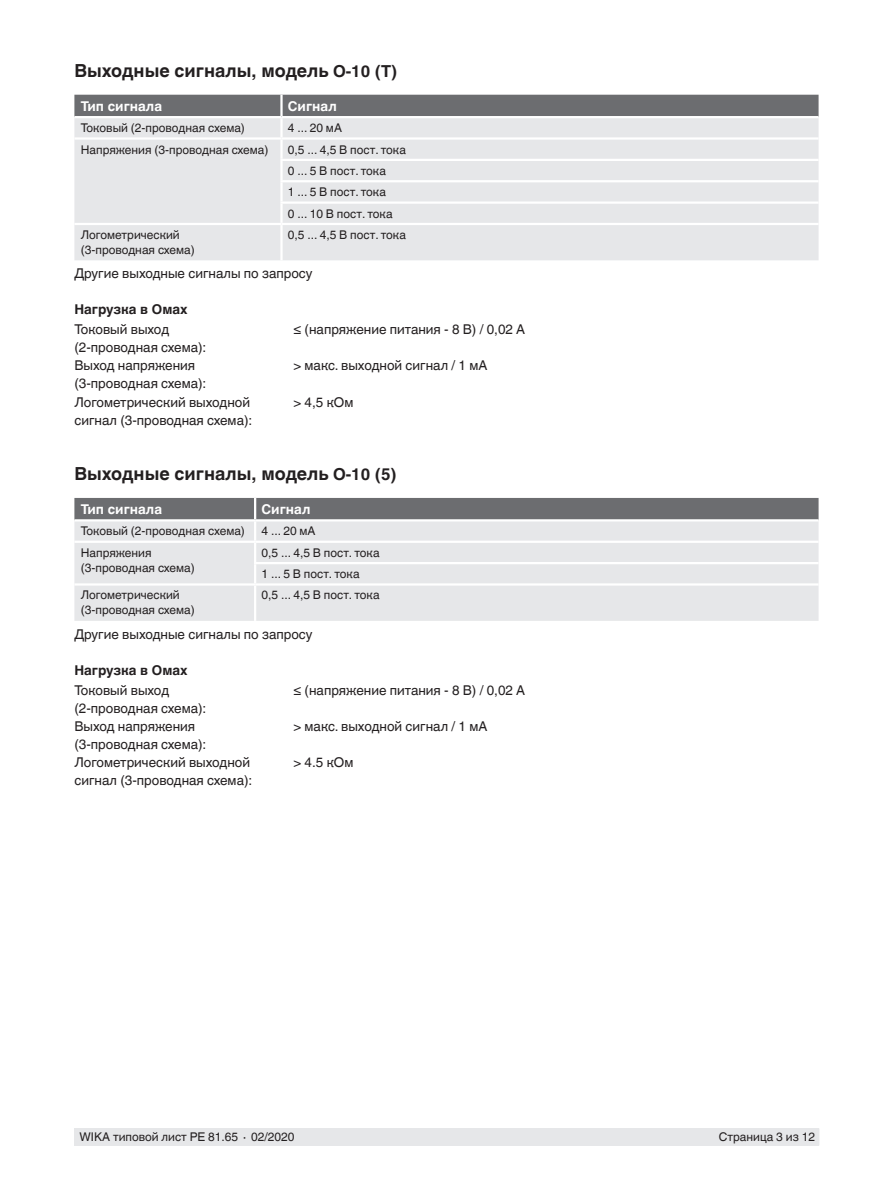
<style>
.page{position:relative;width:893px;height:1188px;background:#fff}
.page>*{position:absolute;margin:0;border:0;box-sizing:border-box;transform-origin:0 0}
.t1{font:700 18px "Helvetica World";color:#231f20}
.t2{font:13.5px/18px "Helvetica World";color:#231f20}
.t3{font:700 13.5px "Helvetica World";color:#fff}
.t4{font:700 13.5px "Helvetica World";color:#231f20}
.t5{font:12px/21.3px "Helvetica World";color:#231f20}
.s1{font-size:16.5px}
</style>
<div class="page">
<div style="left:75px;top:1128px;width:744px;height:17px;background:#e6e7e9"></div>
<div style="left:74px;top:95px;width:745px;height:21px;background:#6c6d70"></div>
<div style="left:74px;top:118px;width:745px;height:142px;background:#e6e7e9"></div>
<hr style="left:280px;top:95px;width:3px;height:21px;background:#fff">
<hr style="left:280px;top:118px;width:3px;height:19px;background:#fff">
<hr style="left:74px;top:137px;width:207px;height:3px;background:#fff">
<hr style="left:281px;top:137px;width:538px;height:3px;background:#fff">
<hr style="left:280px;top:140px;width:3px;height:19px;background:#fff">
<hr style="left:280px;top:159px;width:539px;height:2px;background:#fff">
<hr style="left:280px;top:161px;width:3px;height:19px;background:#fff">
<hr style="left:280px;top:180px;width:539px;height:2px;background:#fff">
<hr style="left:280px;top:182px;width:3px;height:19px;background:#fff">
<hr style="left:280px;top:201px;width:539px;height:3px;background:#fff">
<hr style="left:280px;top:204px;width:3px;height:19px;background:#fff">
<hr style="left:74px;top:223px;width:207px;height:2px;background:#fff">
<hr style="left:281px;top:223px;width:538px;height:2px;background:#fff">
<hr style="left:280px;top:225px;width:3px;height:35px;background:#fff">
<div style="left:74px;top:586px;width:745px;height:35px;background:#e6e7e9"></div>
<svg style="left:74px;top:498px;width:745px;height:85px;background:#c9cacc"></svg>
<hr style="left:254px;top:586px;width:2px;height:35px;background:#fff">
<h1 class="t1" style="left:74px;top:60px;width:324px">Выходные сигналы, модель <span class="s1">O-10 (T)</span></h1>
<p class="t3" style="left:81px;top:98px;width:83px">Тип сигнала</p>
<p class="t3" style="left:288px;top:98px;width:50px">Сигнал</p>
<p class="t5" style="left:81px;top:117px;width:166px">Токовый (2-проводная схема)</p>
<p class="t5" style="left:288px;top:117px;width:56px">4 ... 20 мА</p>
<p class="t5" style="left:81px;top:139px;width:189px">Напряжения (3-проводная схема)</p>
<p class="t5" style="left:288px;top:139px;width:120px">0,5 ... 4,5 В пост. тока<br>0 ... 5 В пост. тока<br>1 ... 5 В пост. тока<br>0 ... 10 В пост. тока</p>
<p class="t5" style="left:81px;top:227px;width:115px;line-height:15px">Логометрический (3-проводная схема)</p>
<p class="t5" style="left:288px;top:224px;width:120px">0,5 ... 4,5 В пост. тока</p>
<p class="t2" style="left:74px;top:265px;width:240px">Другие выходные сигналы по запросу</p>
<p class="t4" style="left:74px;top:302px;width:115px">Нагрузка в Омах</p>
<p class="t2" style="left:74px;top:321px;width:133px">Токовый выход (2-проводная схема):</p>
<p class="t2" style="left:293px;top:321px;width:233px">≤ (напряжение питания - 8 В) / 0,02 A</p>
<p class="t2" style="left:74px;top:357px;width:133px">Выход напряжения (3-проводная схема):</p>
<p class="t2" style="left:293px;top:357px;width:196px">&gt; макс. выходной сигнал / 1 мА</p>
<p class="t2" style="left:74px;top:393px;width:179px">Логометрический выходной сигнал (3-проводная схема):</p>
<p class="t2" style="left:293px;top:393px;width:61px">&gt; 4,5 кОм</p>
<h1 class="t1" style="left:74px;top:463px;width:324px">Выходные сигналы, модель <span class="s1">O-10 (5)</span></h1>
<p class="t3" style="left:81px;top:501px;width:83px">Тип сигнала</p>
<p class="t3" style="left:261px;top:501px;width:50px">Сигнал</p>
<p class="t5" style="left:81px;top:521px;width:166px">Токовый (2-проводная схема)</p>
<p class="t5" style="left:261px;top:521px;width:56px">4 ... 20 мА</p>
<p class="t5" style="left:81px;top:545px;width:115px;line-height:15px">Напряжения (3-проводная схема)</p>
<p class="t5" style="left:261px;top:542px;width:120px">0,5 ... 4,5 В пост. тока<br>1 ... 5 В пост. тока</p>
<p class="t5" style="left:81px;top:588px;width:115px;line-height:15px">Логометрический (3-проводная схема)</p>
<p class="t5" style="left:261px;top:585px;width:120px">0,5 ... 4,5 В пост. тока</p>
<p class="t2" style="left:74px;top:625px;width:240px">Другие выходные сигналы по запросу</p>
<p class="t4" style="left:74px;top:662px;width:115px">Нагрузка в Омах</p>
<p class="t2" style="left:74px;top:681px;width:133px">Токовый выход (2-проводная схема):</p>
<p class="t2" style="left:293px;top:681px;width:233px">≤ (напряжение питания - 8 В) / 0,02 A</p>
<p class="t2" style="left:74px;top:717px;width:133px">Выход напряжения (3-проводная схема):</p>
<p class="t2" style="left:293px;top:717px;width:196px">&gt; макс. выходной сигнал / 1 мА</p>
<p class="t2" style="left:74px;top:754px;width:179px">Логометрический выходной сигнал (3-проводная схема):</p>
<p class="t2" style="left:293px;top:754px;width:61px">&gt; 4.5 кОм</p>
<p class="t5" style="left:80px;top:1126px;width:217px">WIKA типовой лист PE 81.65 ∙ 02/2020</p>
<p class="t5" style="left:719px;top:1126px;width:98px">Страница 3 из 12</p>
</div>
